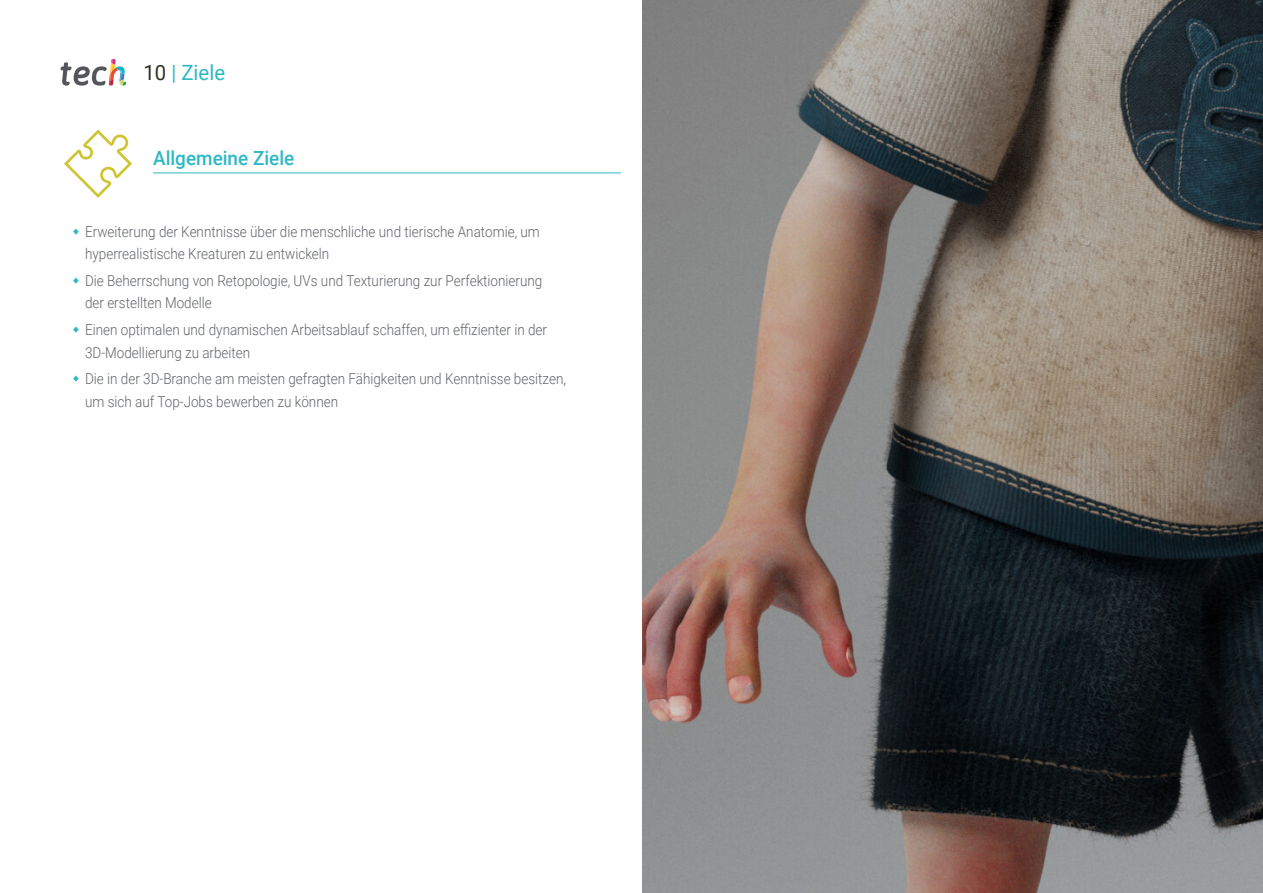
<style>
.page{position:relative;width:1263px;height:893px;background:#fff}
.page>*{position:absolute;margin:0;border:0;box-sizing:border-box;transform-origin:0 0}
.t1{font:21px "Roboto";color:#2db8c5}
.t2{font:500 19.5px "Roboto";color:#2db8c5}
.t3{font:300 15px/22.5px "Roboto";color:#61646a;scale:.9 1}
.s1{color:#312e20}
</style>
<div class="page">
<hr style="left:153px;top:173px;width:468px;height:1px;background:#2db8c5">
<svg style="left:64px;top:130px;width:68px;height:68px"></svg>
<img style="left:642px;top:0;width:621px;height:893px">
<svg style="left:61px;top:59px;width:65px;height:27px"></svg>
<h1 class="t1" style="left:144px;top:57px;width:83px"><span class="s1">10</span> | Ziele</h1>
<h2 class="t2" style="left:153px;top:144px;width:143px">Allgemeine Ziele</h2>
<p class="t3" style="left:85px;top:219px;width:507px">Erweiterung der Kenntnisse über die menschliche und tierische Anatomie, um hyperrealistische Kreaturen zu entwickeln</p>
<p class="t3" style="left:85px;top:269px;width:510px">Die Beherrschung von Retopologie, UVs und Texturierung zur Perfektionierung der erstellten Modelle</p>
<p class="t3" style="left:85px;top:318px;width:515px">Einen optimalen und dynamischen Arbeitsablauf schaffen, um effizienter in der<br>3D-Modellierung zu arbeiten</p>
<p class="t3" style="left:85px;top:367px;width:536px">Die in der 3D-Branche am meisten gefragten Fähigkeiten und Kenntnisse besitzen, um sich auf Top-Jobs bewerben zu können</p>
</div>
